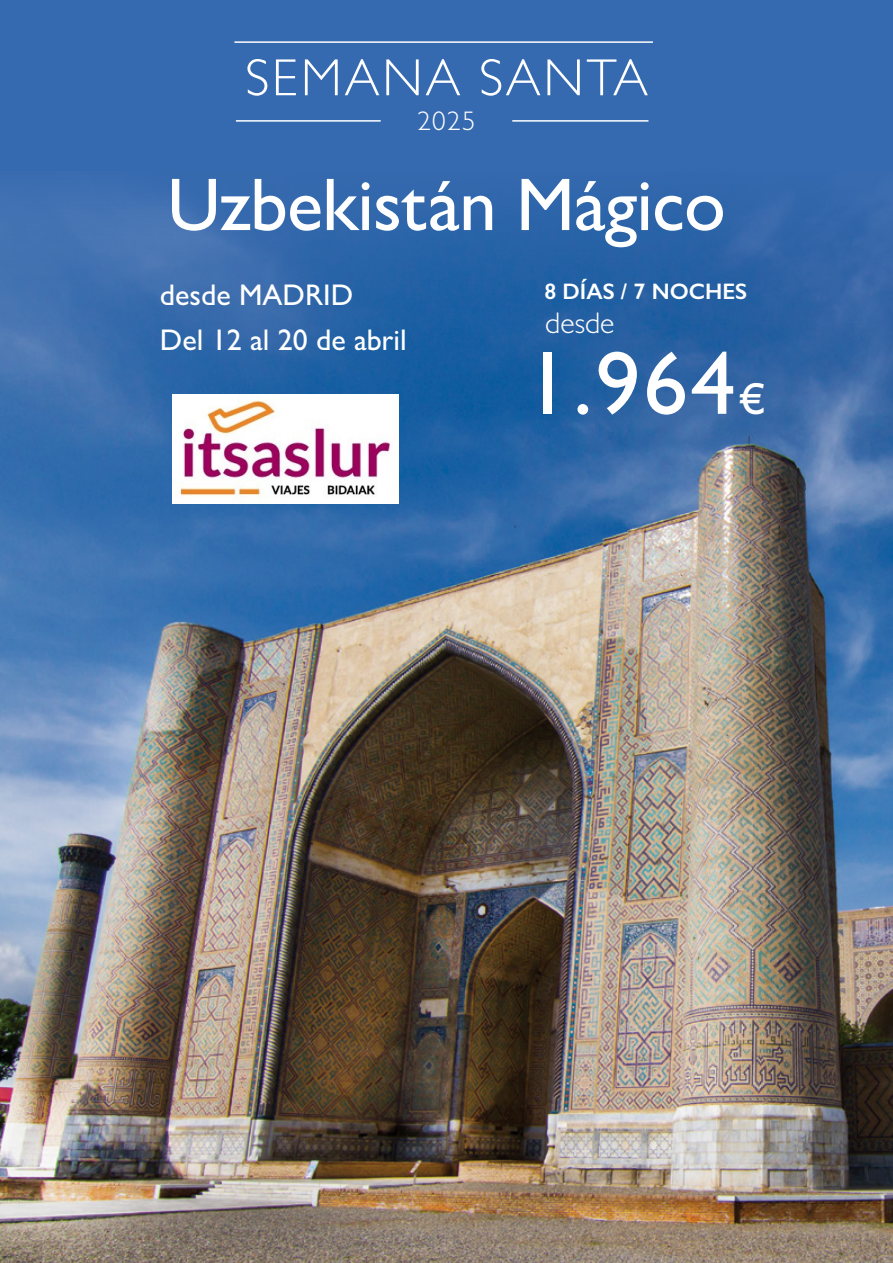
<style>
.page{position:relative;width:893px;height:1263px;background:#366ab0}
.page>*{position:absolute;margin:0;border:0;box-sizing:border-box;transform-origin:0 0}
.t1{font:500 90px "Gill Sans";color:#fff}
.t2{font:500 75px "Gill Sans";letter-spacing:-.01em;color:#fff}
.t3{font:300 52.5px "Gill Sans";letter-spacing:.05em;color:#fff}
.t4{font:500 30px/44.5px "Gill Sans";color:#fff}
.t5{font:300 30px "Gill Sans";color:#fff}
.t6{font:300 27px "Gill Sans";color:#fff}
.t7{font:600 22.5px "Gill Sans";color:#fff}
.s1{font-size:45px}
</style>
<div class="page">
<img style="left:0;top:197px;width:893px;height:1066px">
<hr style="left:236px;top:120px;width:145px;height:2px;background:#fff">
<hr style="left:512px;top:120px;width:136px;height:2px;background:#fff">
<hr style="left:234px;top:41px;width:419px;height:2px;background:#fff">
<img style="left:173px;top:395px;width:226px;height:108px">
<h3 class="t3" style="left:245px;top:46px;width:405px">SEMANA SANTA</h3>
<p class="t6" style="left:417px;top:104px;width:60px">2025</p>
<h2 class="t2" style="left:167px;top:160px;width:560px">Uzbekistán Mágico</h2>
<p class="t4" style="left:160px;top:272px;width:248px">desde MADRID<br>Del 12 al 20 de abril</p>
<h1 class="t1" style="left:525px;top:330px;width:242px">1.964<span class="s1">€</span></h1>
<p class="t7" style="left:544px;top:278px;width:204px">8 DÍAS / 7 NOCHES</p>
<p class="t5" style="left:545px;top:305px;width:71px">desde</p>
</div>
